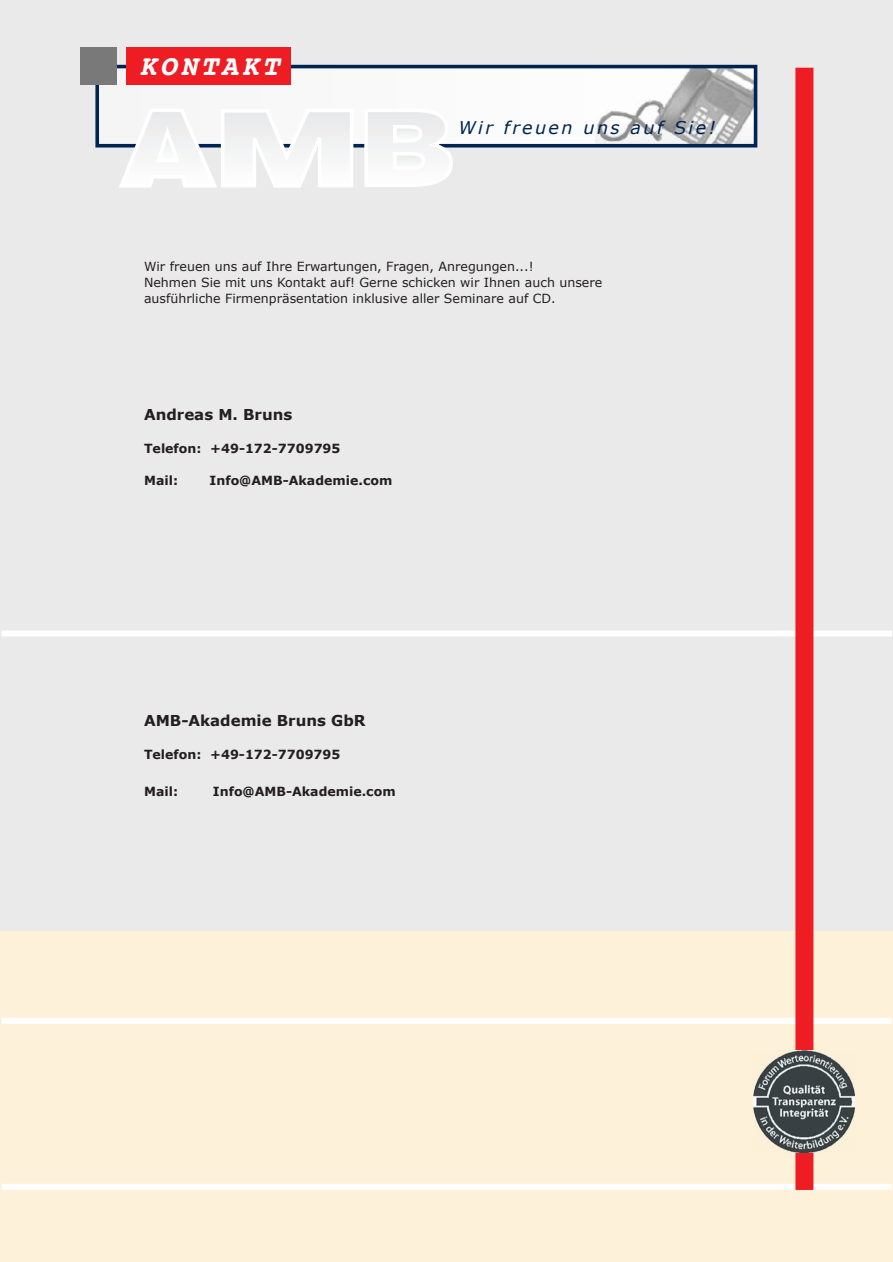
<style>
.page{position:relative;width:893px;height:1262px;background:#fff}
.page>*{position:absolute;margin:0;border:0;box-sizing:border-box;transform-origin:0 0}
.t1{font:italic 700 28.65px "Courier";letter-spacing:.115em;color:#fff}
.t2{font:italic 17.55px "Verdana";letter-spacing:.135em;color:#002451}
.t3{font:700 15px "Verdana";color:#231f20}
.t4{font:12.6px/16.4px "Verdana";color:#231f20}
.t5{font:700 12.6px "Verdana";color:#231f20}
</style>
<div class="page">
<div style="left:0;top:930px;width:892px;height:331px;background:#fef1d9"></div>
<div style="left:0;top:0;width:892px;height:930px;background:#eaeaea"></div>
<div style="left:100px;top:70px;width:496px;height:72px;background:#fafafa"></div>
<img style="left:596px;top:70px;width:156px;height:72px">
<div style="left:95px;top:65px;width:662px;height:82px;border:4px solid #002451"></div>
<div style="left:80px;top:47px;width:37px;height:37px;background:#797979"></div>
<div style="left:126px;top:47px;width:165px;height:37px;background:#ee1d23"></div>
<svg style="left:362px;top:107px;width:92px;height:80px"></svg>
<svg style="left:116px;top:106px;width:239px;height:82px"></svg>
<div style="left:2px;top:1017px;width:889px;height:6px;background:#fff"></div>
<div style="left:2px;top:1183px;width:889px;height:6px;background:#fff"></div>
<div style="left:2px;top:630px;width:889px;height:6px;background:#fff"></div>
<div style="left:795px;top:68px;width:18px;height:1121px;background:#ee1d23"></div>
<img style="left:753px;top:1050px;width:101px;height:102px">
<h1 class="t1" style="left:139px;top:53px;width:141px">KONTAKT</h1>
<h2 class="t2" style="left:458px;top:117px;width:259px">Wir freuen uns auf Sie!</h2>
<p class="t4" style="left:144px;top:257px;width:459px">Wir freuen uns auf Ihre Erwartungen, Fragen, Anregungen...!<br>Nehmen Sie mit uns Kontakt auf! Gerne schicken wir Ihnen auch unsere ausführliche Firmenpräsentation inklusive aller Seminare auf CD.</p>
<p class="t3" style="left:144px;top:405px;width:150px">Andreas M. Bruns</p>
<p class="t5" style="left:144px;top:440px;width:198px">Telefon: "#$%&amp;'(%'')$'$*</p>
<p class="t5" style="left:144px;top:472px;width:35px">Mail:</p>
<p class="t5" style="left:209px;top:472px;width:184px">Info@AMB-!"#$%&amp;'%)*+&amp;</p>
<p class="t3" style="left:144px;top:711px;width:223px">AMB-!"#$%&amp;'% (runs GbR</p>
<p class="t5" style="left:144px;top:746px;width:198px">Telefon: "#$%&amp;'(%'')$'$*</p>
<p class="t5" style="left:144px;top:783px;width:35px">Mail:</p>
<p class="t5" style="left:213px;top:783px;width:184px">Info@AMB-!"#$%&amp;'%)*+&amp;</p>
</div>
